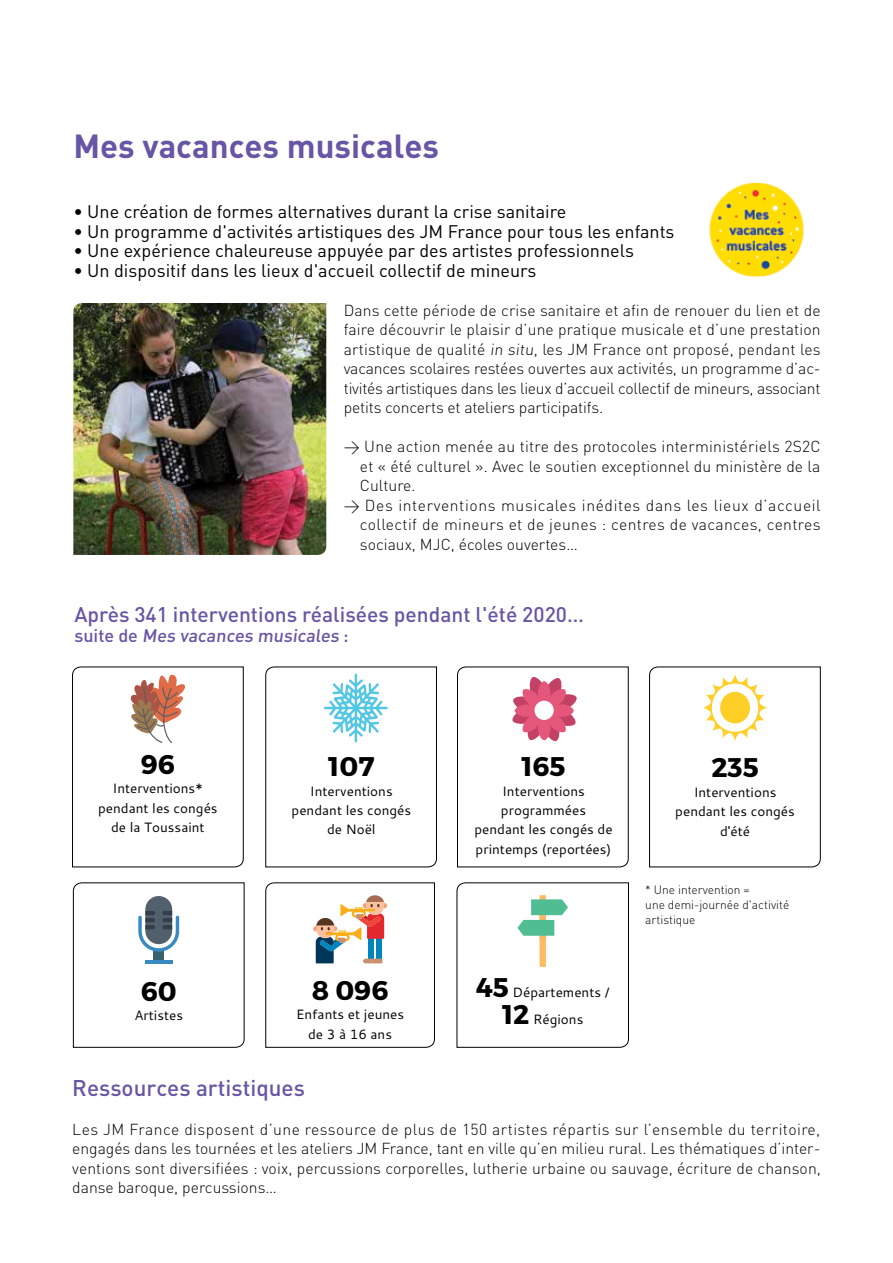
<style>
.page{position:relative;width:893px;height:1263px;background:#fff}
.page>*{position:absolute;margin:0;border:0;box-sizing:border-box;transform-origin:0 0}
.t1{font:700 33px "DIN";color:#6756a5}
.t2{font:700 27px "Montserrat";color:#000}
.t3{font:500 22.5px "DIN";color:#6756a5}
.t4{font:500 21px "DIN";color:#6756a5}
.t5{font:18px "DIN";color:#000}
.t6{font:500 18px "DIN";color:#6756a5}
.t7{font:300 15.75px/19.5px "DIN";letter-spacing:.01em;color:#000;text-align:justify}
.t8{font:300 15.75px "DIN";letter-spacing:.04em;color:#000}
.t9{font:13.5px/19.5px "Cantarell";color:#000;text-align:center}
.t10{font:300 12px/15px "DIN";color:#000}
.s1{font-family:"Montserrat";font-weight:700;font-size:27px}
</style>
<div class="page">
<img style="left:73px;top:303px;width:253px;height:252px">
<img style="left:709px;top:182px;width:95px;height:95px">
<svg style="left:265px;top:882px;width:170px;height:166px"></svg>
<svg style="left:72px;top:666px;width:172px;height:202px"></svg>
<svg style="left:265px;top:666px;width:172px;height:202px"></svg>
<svg style="left:649px;top:666px;width:172px;height:202px"></svg>
<svg style="left:716px;top:688px;width:38px;height:40px"></svg>
<div style="left:712px;top:683px;width:46px;height:49px;border:8px solid #fff;border-radius:50%"></div>
<svg style="left:457px;top:666px;width:172px;height:202px"></svg>
<div style="left:534px;top:701px;width:20px;height:19px;background:#fff;border-radius:50%"></div>
<svg style="left:73px;top:882px;width:172px;height:166px"></svg>
<svg style="left:456px;top:882px;width:173px;height:166px"></svg>
<h1 class="t1" style="left:73px;top:124px;width:367px">Mes vacances musicales</h1>
<p class="t5" style="left:73px;top:200px;width:494px">• Une création de formes alternatives durant la crise sanitaire</p>
<p class="t5" style="left:73px;top:220px;width:603px">• Un programme d'activités artistiques des JM France pour tous les enfants</p>
<p class="t5" style="left:73px;top:239px;width:562px">• Une expérience chaleureuse appuyée par des artistes professionnels</p>
<p class="t5" style="left:73px;top:259px;width:465px">• Un dispositif dans les lieux d'accueil collectif de mineurs</p>
<p class="t7" style="left:344px;top:300px;width:478px">Dans cette période de crise sanitaire et afin de renouer du lien et de faire découvrir le plaisir d’une pratique musicale et d’une prestation artistique de qualité in situ, les JM France ont proposé, pendant les vacances scolaires restées ouvertes aux activités, un programme d’ac&shy;tivités artistiques dans les lieux d’accueil collectif de mineurs, associant petits concerts et ateliers participatifs.</p>
<p class="t7" style="left:344px;top:436px;width:478px">&gt; Une action menée au titre des protocoles interministériels 2S2C</p>
<p class="t7" style="left:360px;top:456px;width:462px">et « été culturel ». Avec le soutien exceptionnel du ministère de la</p>
<p class="t7" style="left:360px;top:475px;width:57px">Culture.</p>
<p class="t8" style="left:344px;top:495px;width:478px">&gt; Des interventions musicales inédites dans les lieux d’accueil</p>
<p class="t7" style="left:360px;top:514px;width:462px">collectif de mineurs et de jeunes : centres de vacances, centres</p>
<p class="t7" style="left:360px;top:534px;width:219px">sociaux, MJC, écoles ouvertes…</p>
<h3 class="t4" style="left:74px;top:601px;width:511px">Après 341 interventions réalisées pendant l'été 2020…</h3>
<p class="t6" style="left:74px;top:624px;width:276px">suite de Mes vacances musicales :</p>
<h2 class="t2" style="left:141px;top:747px;width:36px">96</h2>
<p class="t9" style="left:98px;top:778px;width:121px">Interventions* pendant les congés de la Toussaint</p>
<h2 class="t2" style="left:141px;top:974px;width:38px">60</h2>
<p class="t9" style="left:134px;top:1005px;width:50px">Artistes</p>
<h2 class="t2" style="left:328px;top:750px;width:48px">107</h2>
<p class="t9" style="left:292px;top:780px;width:121px">Interventions pendant les congés de Noël</p>
<h2 class="t2" style="left:312px;top:973px;width:78px">8 096</h2>
<p class="t9" style="left:296px;top:1004px;width:110px">Enfants et jeunes de 3 à 16 ans</p>
<h2 class="t2" style="left:521px;top:750px;width:46px">165</h2>
<p class="t9" style="left:474px;top:780px;width:140px">Interventions programmées pendant les congés de printemps (reportées)</p>
<p class="t9" style="left:476px;top:978px;width:135px;line-height:27px"><span class="s1">45</span> Départements /<br><span class="s1">12</span> Régions</p>
<h2 class="t2" style="left:711px;top:751px;width:49px">235</h2>
<p class="t9" style="left:675px;top:782px;width:121px">Interventions pendant les congés d'été</p>
<p class="t10" style="left:645px;top:882px;width:145px">* Une intervention =<br>une demi-journée d'activité artistique</p>
<h3 class="t3" style="left:72px;top:1073px;width:234px">Ressources artistiques</h3>
<p class="t7" style="left:72px;top:1119px;width:750px">Les JM France disposent d’une ressource de plus de 150 artistes répartis sur l’ensemble du territoire, engagés dans les tournées et les ateliers JM France, tant en ville qu’en milieu rural. Les thématiques d’inter&shy;ventions sont diversifiées : voix, percussions corporelles, lutherie urbaine ou sauvage, écriture de chanson, danse baroque, percussions…</p>
</div>
